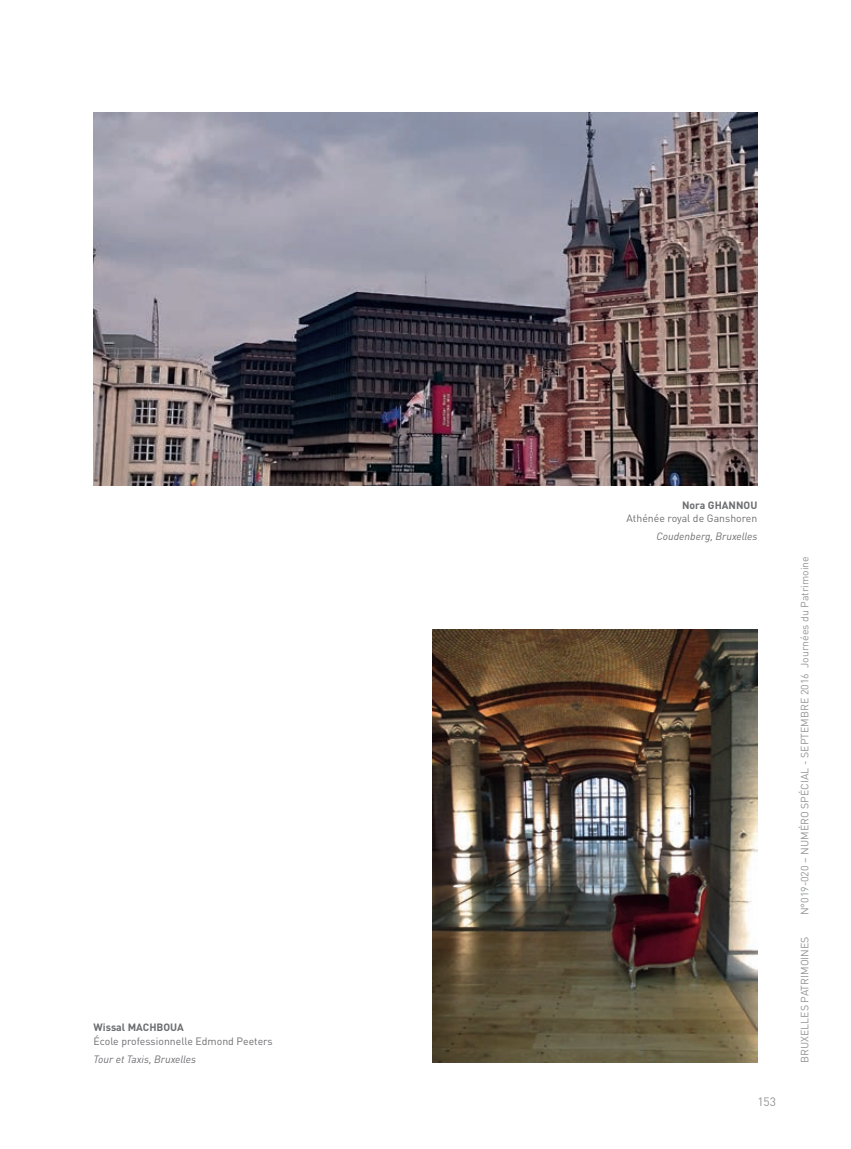
<style>
.page{position:relative;width:851px;height:1149px;background:#fff}
.page>*{position:absolute;margin:0;border:0;box-sizing:border-box;transform-origin:0 0}
.t1{font:12px "DIN";color:#939598}
.t2{font:10.5px "DIN";color:#939598}
.t3{font:10.5px "DIN";color:#6c6d70}
.t4{font:italic 10.5px "DINOT";color:#6c6d70}
.t5{font:700 10.5px "DIN";color:#6c6d70}
</style>
<div class="page">
<img style="left:94px;top:113px;width:663px;height:372px">
<img style="left:432px;top:629px;width:325px;height:433px">
<p class="t5" style="left:94px;top:1020px;width:92px">Wissal MACHBOUA</p>
<p class="t3" style="left:94px;top:1034px;width:181px">École professionnelle Edmond Peeters</p>
<p class="t4" style="left:94px;top:1052px;width:104px">Tour et Taxis, Bruxelles</p>
<p class="t5" style="left:682px;top:498px;width:77px">Nora GHANNOU</p>
<p class="t3" style="left:626px;top:512px;width:132px">Athénée royal de Ganshoren</p>
<p class="t4" style="left:656px;top:530px;width:102px">Coudenberg, Bruxelles</p>
<p class="t1" style="left:757px;top:1094px;width:20px">153</p>
<p class="t2" style="left:798px;top:915px;width:360px;rotate:-90deg">N°019-020 – NUMÉRO SPÉCIAL - SEPTEMBRE 2016 Journées du Patrimoine</p>
<p class="t2" style="left:798px;top:1062px;width:128px;rotate:-90deg">BRUXELLES PATRIMOINES</p>
</div>
